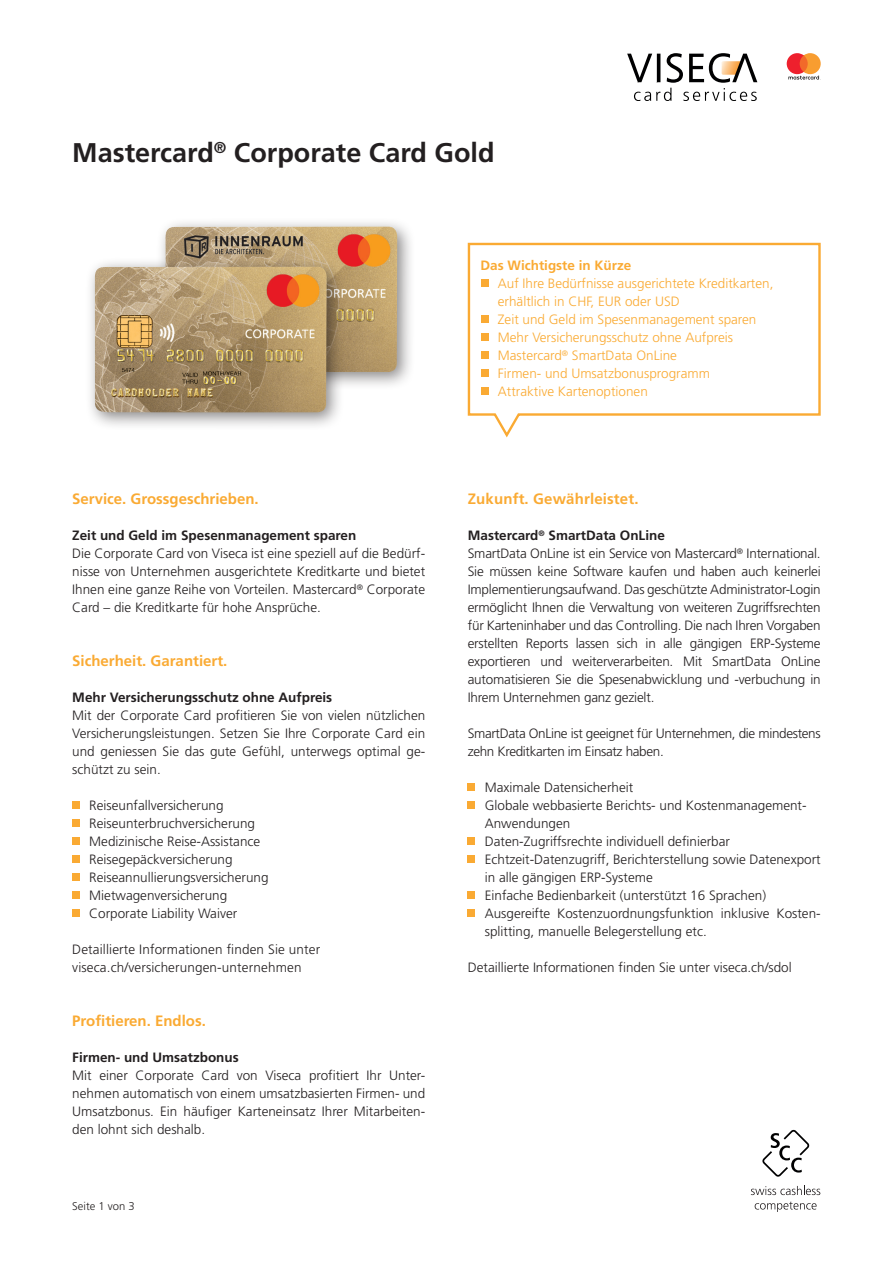
<style>
.page{position:relative;width:893px;height:1263px;background:#fff}
.page>*{position:absolute;margin:0;border:0;box-sizing:border-box;transform-origin:0 0}
.t1{font:700 27px "Frutiger LT Pro";color:#231f20}
.t2{font:700 15px "Frutiger LT Pro";color:#faaa33}
.t3{font:300 13.5px/18px "Frutiger LT Pro";color:#231f20}
.t4{font:300 13.5px/18px "Frutiger LT Pro";color:#faaa33}
.t5{font:700 13.5px "Frutiger LT Pro";color:#231f20}
.t6{font:300 13.5px/18px "Frutiger LT Pro";letter-spacing:-.025em;color:#231f20}
.t7{font:700 13.5px "Frutiger LT Pro";color:#faaa33}
.t8{font:300 11.25px "Frutiger LT Pro";color:#231f20}
.s1{font-weight:700}
</style>
<div class="page">
<svg style="left:627px;top:53px;width:130px;height:48px"></svg>
<svg style="left:787px;top:53px;width:34px;height:27px"></svg>
<svg style="left:467px;top:242px;width:354px;height:196px"></svg>
<div style="left:72px;top:802px;width:7px;height:7px;background:#faaa33"></div>
<div style="left:72px;top:820px;width:7px;height:7px;background:#faaa33"></div>
<div style="left:72px;top:838px;width:7px;height:7px;background:#faaa33"></div>
<div style="left:72px;top:856px;width:7px;height:7px;background:#faaa33"></div>
<div style="left:72px;top:874px;width:7px;height:7px;background:#faaa33"></div>
<div style="left:72px;top:892px;width:7px;height:7px;background:#faaa33"></div>
<div style="left:72px;top:910px;width:7px;height:7px;background:#faaa33"></div>
<div style="left:481px;top:280px;width:7px;height:7px;background:#faaa33"></div>
<div style="left:481px;top:316px;width:7px;height:7px;background:#faaa33"></div>
<div style="left:481px;top:334px;width:7px;height:7px;background:#faaa33"></div>
<div style="left:481px;top:352px;width:7px;height:7px;background:#faaa33"></div>
<div style="left:481px;top:370px;width:7px;height:7px;background:#faaa33"></div>
<div style="left:481px;top:388px;width:7px;height:7px;background:#faaa33"></div>
<div style="left:468px;top:784px;width:7px;height:7px;background:#faaa33"></div>
<div style="left:468px;top:802px;width:7px;height:7px;background:#faaa33"></div>
<div style="left:468px;top:838px;width:7px;height:7px;background:#faaa33"></div>
<div style="left:468px;top:856px;width:7px;height:7px;background:#faaa33"></div>
<div style="left:468px;top:892px;width:7px;height:7px;background:#faaa33"></div>
<div style="left:468px;top:910px;width:7px;height:7px;background:#faaa33"></div>
<svg style="left:762px;top:1130px;width:48px;height:47px"></svg>
<svg style="left:751px;top:1186px;width:69px;height:9px"></svg>
<svg style="left:755px;top:1201px;width:62px;height:11px"></svg>
<div style="left:156px;top:217px;width:259px;height:173px;background:#231f20;opacity:.53"></div>
<img style="left:165px;top:226px;width:232px;height:146px">
<div style="left:85px;top:257px;width:260px;height:173px;background:#231f20;opacity:.53"></div>
<img style="left:95px;top:267px;width:232px;height:145px">
<h1 class="t1" style="left:72px;top:136px;width:424px">Mastercard<sup>®</sup> Corporate Card Gold</h1>
<p class="t2" style="left:72px;top:490px;width:188px">Service. Grossgeschrieben.</p>
<p class="t5" style="left:72px;top:527px;width:286px">Zeit und Geld im Spesenmanagement sparen</p>
<p class="t3" style="left:72px;top:544px;width:354px;text-align:justify">Die Corporate Card von Viseca ist eine speziell auf die Bedürf&shy;nisse von Unternehmen ausgerichtete Kreditkarte und bietet Ihnen eine ganze Reihe von Vorteilen. Mastercard<sup>®</sup> Corporate Card – die Kreditkarte für hohe Ansprüche.</p>
<p class="t2" style="left:72px;top:652px;width:157px">Sicherheit. Garantiert.</p>
<p class="t5" style="left:72px;top:689px;width:262px">Mehr Versicherungsschutz ohne Aufpreis</p>
<p class="t3" style="left:72px;top:706px;width:354px;text-align:justify">Mit der Corporate Card profitieren Sie von vielen nützlichen Versicherungsleistungen. Setzen Sie Ihre Corporate Card ein und geniessen Sie das gute Gefühl, unterwegs optimal ge&shy;schützt zu sein.</p>
<p class="t3" style="left:89px;top:796px;width:181px">Reiseunfallversicherung<br>Reiseunterbruchversicherung<br>Medizinische Reise-Assistance<br>Reisegepäckversicherung<br>Reiseannullierungsversicherung<br>Mietwagenversicherung<br>Corporate Liability Waiver</p>
<p class="t3" style="left:72px;top:940px;width:249px">Detaillierte Informationen finden Sie unter viseca.ch/versicherungen-unternehmen</p>
<p class="t2" style="left:72px;top:1012px;width:135px">Profitieren. Endlos.</p>
<p class="t5" style="left:72px;top:1049px;width:168px">Firmen- und Umsatzbonus</p>
<p class="t3" style="left:72px;top:1066px;width:354px;text-align:justify">Mit einer Corporate Card von Viseca profitiert Ihr Unter&shy;nehmen automatisch von einem umsatzbasierten Firmen- und Umsatzbonus. Ein häufiger Karteneinsatz Ihrer Mitarbeiten&shy;den lohnt sich deshalb.</p>
<p class="t8" style="left:72px;top:1199px;width:64px">Seite 1 von 3</p>
<p class="t7" style="left:480px;top:257px;width:152px">Das Wichtigste in Kürze</p>
<p class="t4" style="left:498px;top:274px;width:277px">Auf Ihre Bedürfnisse ausgerichtete Kreditkarten, erhältlich in CHF, EUR oder USD<br>Zeit und Geld im Spesenmanagement sparen Mehr Versicherungsschutz ohne Aufpreis Mastercard<sup>®</sup> SmartData OnLine<br>Firmen- und Umsatzbonusprogramm<br>Attraktive Kartenoptionen</p>
<p class="t2" style="left:468px;top:490px;width:172px">Zukunft. Gewährleistet.</p>
<p class="t3" style="left:468px;top:526px;width:354px"><span class="s1">Mastercard</span><sup>®</sup> <span class="s1">SmartData OnLine<br></span>SmartData OnLine ist ein Service von Mastercard<sup>®</sup> International.<br>Sie müssen keine Software kaufen und haben auch keinerlei Implementierungsaufwand. Das geschützte Administrator-Login ermöglicht Ihnen die Verwaltung von weiteren Zugriffsrechten für Karteninhaber und das Controlling. Die nach Ihren Vorgaben erstellten Reports lassen sich in alle gängigen ERP-Systeme exportieren und weiterverarbeiten. Mit SmartData OnLine automatisieren Sie die Spesenabwicklung und -verbuchung in Ihrem Unternehmen ganz gezielt.</p>
<p class="t6" style="left:468px;top:724px;width:354px">SmartData OnLine ist geeignet für Unternehmen, die mindestens zehn Kreditkarten im Einsatz haben.</p>
<p class="t3" style="left:485px;top:778px;width:337px">Maximale Datensicherheit<br>Globale webbasierte Berichts- und Kostenmanagement-Anwendungen<br>Daten-Zugriffsrechte individuell definierbar Echtzeit-Datenzugriff, Berichterstellung sowie Datenexport in alle gängigen ERP-Systeme<br>Einfache Bedienbarkeit (unterstützt 16 Sprachen)<br>Ausgereifte Kostenzuordnungsfunktion inklusive Kosten&shy;splitting, manuelle Belegerstellung etc.</p>
<p class="t3" style="left:468px;top:958px;width:326px">Detaillierte Informationen finden Sie unter viseca.ch/sdol</p>
</div>
